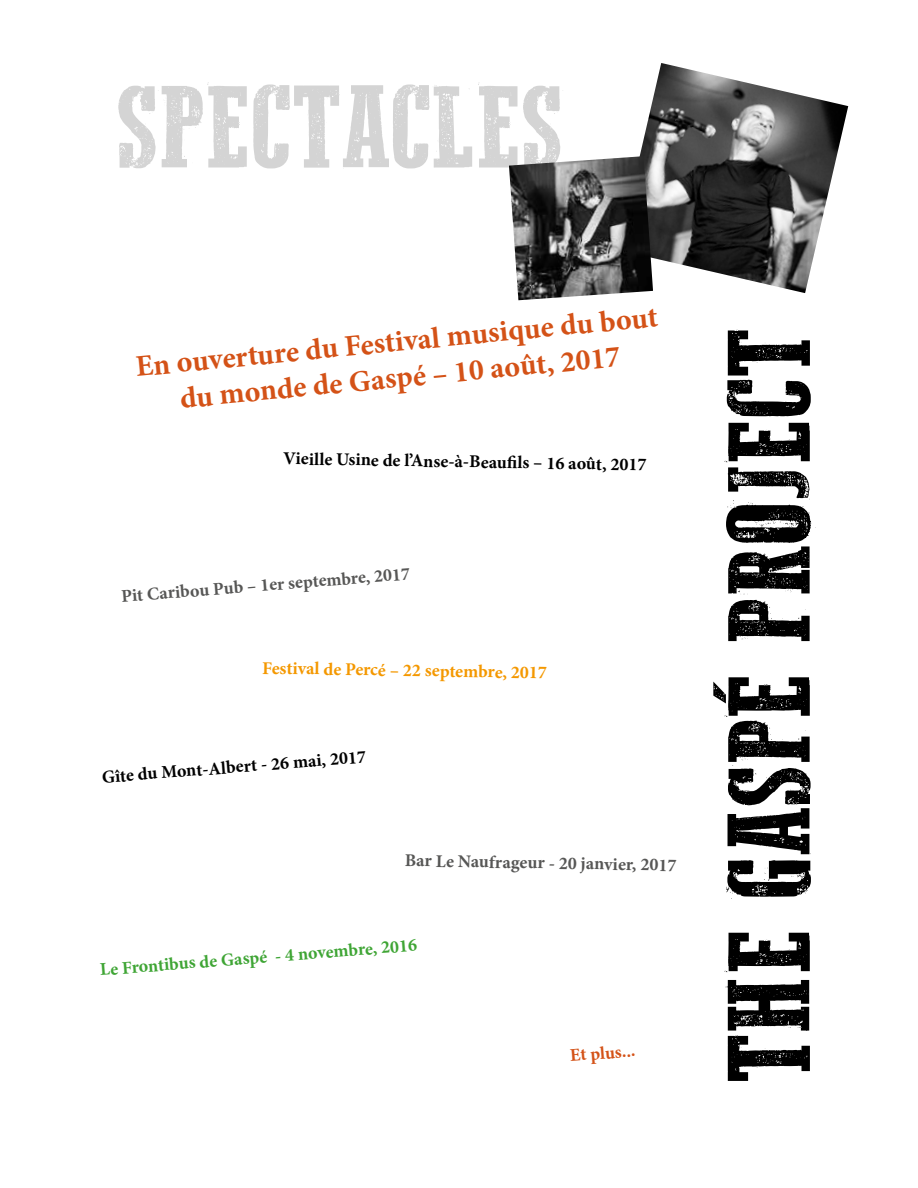
<style>
.page{position:relative;width:918px;height:1188px;background:#fff}
.page>*{position:absolute;margin:0;border:0;box-sizing:border-box;transform-origin:0 0}
.t1{font:121.5px "Western Bang Bang";color:#000}
.t2{font:121.5px "Western Bang Bang";color:#d4d4d4}
.t3{font:700 30px/35.8px "Minion Pro";color:#d45217;text-align:center}
.t4{font:700 18px "Minion Pro";color:#000}
.t5{font:700 18px "Minion Pro";color:#575756}
.t6{font:700 18px "Minion Pro";color:#3fa535}
.t7{font:700 18px "Minion Pro";color:#f49800}
.t8{font:700 18px "Minion Pro";color:#d45217}
</style>
<div class="page">
<img style="left:639px;top:63px;width:209px;height:230px">
<img style="left:509px;top:156px;width:144px;height:144px">
<h1 class="t2" style="left:116px;top:65px;width:448px">SPECTACLES</h1>
<h2 class="t3" style="left:134px;top:346px;width:526px;rotate:-5deg">En ouverture du Festival musique du bout du monde de Gaspé – 10 août, 2017</h2>
<p class="t4" style="left:284px;top:446px;width:365px;rotate:1deg">Vieille Usine de l’Anse-à-Beaufi ls – 16 août, 2017</p>
<p class="t5" style="left:120px;top:582px;width:291px;rotate:-4deg">Pit Caribou Pub – 1er septembre, 2017</p>
<p class="t7" style="left:262px;top:655px;width:286px;rotate:1deg">Festival de Percé – 22 septembre, 2017</p>
<p class="t4" style="left:101px;top:763px;width:266px;rotate:-4deg">Gîte du Mont-Albert - 26 mai, 2017</p>
<p class="t5" style="left:405px;top:848px;width:273px;rotate:1deg">Bar Le Naufrageur - 20 janvier, 2017</p>
<p class="t6" style="left:99px;top:956px;width:320px;rotate:-4deg">Le Frontibus de Gaspé - 4 novembre, 2016</p>
<p class="t8" style="left:569px;top:1043px;width:67px;rotate:-4deg">Et plus...</p>
<h1 class="t1" style="left:708px;top:1084px;width:758px;rotate:-90deg">THE GASPÉ PROJECT</h1>
</div>
